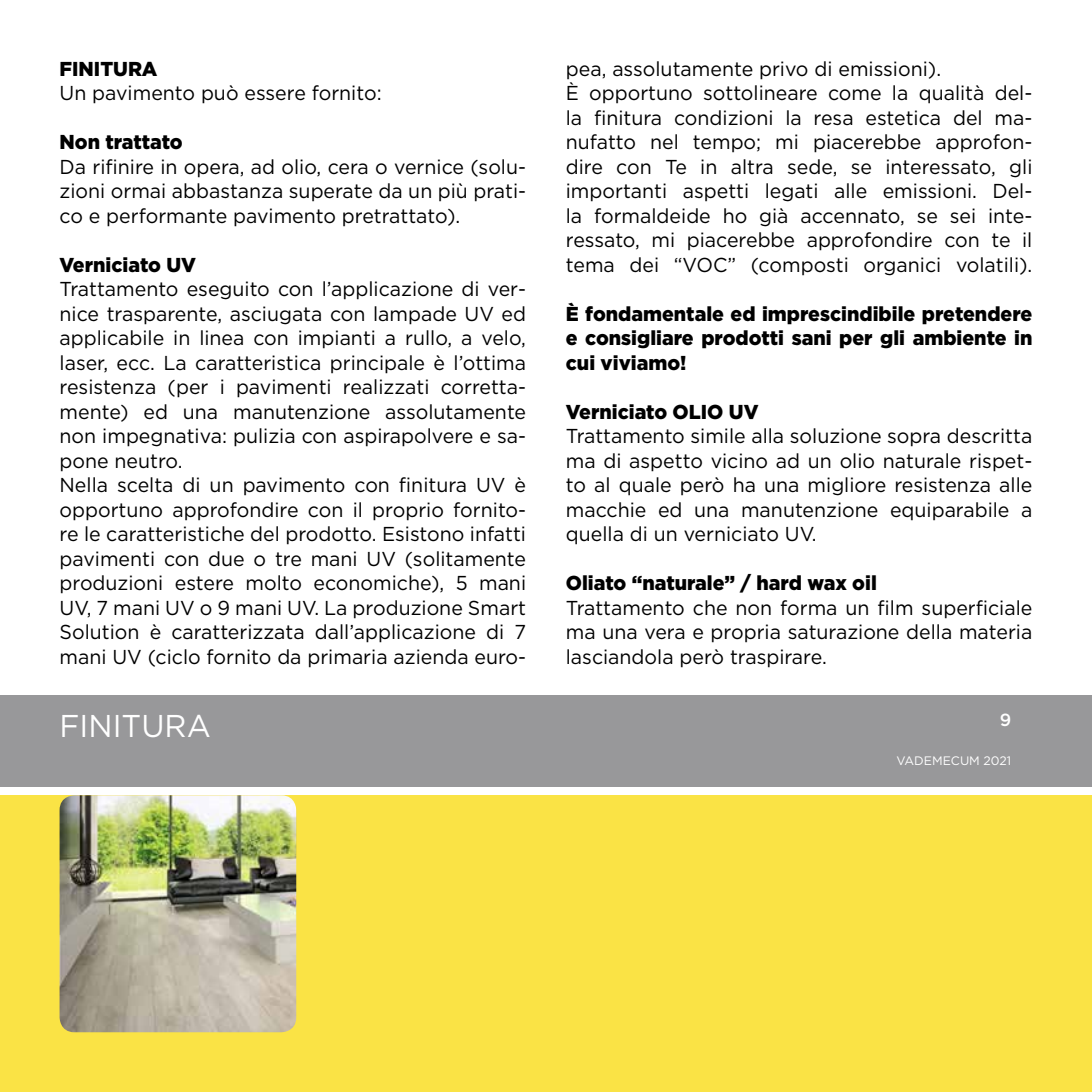
<style>
.page{position:relative;width:1092px;height:1092px;background:#fff}
.page>*{position:absolute;margin:0;border:0;box-sizing:border-box;transform-origin:0 0}
.t1{font:31.5px "Gotham";color:#fff}
.t2{font:20.12px/24.5px "Gotham";color:#000;text-align:justify}
.t3{font:900 20.12px/24.5px "Gotham";color:#000;text-align:justify}
.t4{font:500 17.5px "Gotham";color:#fff}
.t5{font:12.25px "Gotham";color:#fff}
</style>
<div class="page">
<div style="left:0;top:695px;width:1091px;height:91px;background:#98989a"></div>
<div style="left:0;top:795px;width:1091px;height:296px;background:#fae345"></div>
<img style="left:60px;top:795px;width:236px;height:237px">
<p class="t3" style="left:60px;top:56px;width:99px">FINITURA</p>
<p class="t2" style="left:60px;top:80px;width:323px">Un pavimento può essere fornito:</p>
<p class="t3" style="left:60px;top:130px;width:125px">Non trattato</p>
<p class="t2" style="left:60px;top:154px;width:468px">Da rifinire in opera, ad olio, cera o vernice (solu&shy;zioni ormai abbastanza superate da un più prati&shy;co e performante pavimento pretrattato).</p>
<p class="t3" style="left:60px;top:252px;width:138px">Verniciato UV</p>
<p class="t2" style="left:60px;top:276px;width:468px;text-align:left">Trattamento eseguito con l’applicazione di ver&shy;nice trasparente, asciugata con lampade UV ed applicabile in linea con impianti a rullo, a velo, laser, ecc. La caratteristica principale è l’ottima resistenza (per i pavimenti realizzati corretta&shy;mente) ed una manutenzione assolutamente non impegnativa: pulizia con aspirapolvere e sa&shy;pone neutro.<br>Nella scelta di un pavimento con finitura UV è opportuno approfondire con il proprio fornito&shy;re le caratteristiche del prodotto. Esistono infatti pavimenti con due o tre mani UV (solitamente produzioni estere molto economiche), 5 mani UV, 7 mani UV o 9 mani UV. La produzione Smart Solution è caratterizzata dall’applicazione di 7 mani UV (ciclo fornito da primaria azienda euro-</p>
<h1 class="t1" style="left:60px;top:706px;width:153px">FINITURA</h1>
<p class="t2" style="left:566px;top:56px;width:468px;text-align:left">pea, assolutamente privo di emissioni).<br>È opportuno sottolineare come la qualità del&shy;la finitura condizioni la resa estetica del ma&shy;nufatto nel tempo; mi piacerebbe approfon&shy;dire con Te in altra sede, se interessato, gli importanti aspetti legati alle emissioni. Del&shy;la formaldeide ho già accennato, se sei inte&shy;ressato, mi piacerebbe approfondire con te il tema dei “VOC” (composti organici volatili).</p>
<p class="t3" style="left:566px;top:301px;width:468px">È fondamentale ed imprescindibile pretendere e consigliare prodotti sani per gli ambiente in cui viviamo!</p>
<p class="t3" style="left:566px;top:399px;width:194px">Verniciato OLIO UV</p>
<p class="t2" style="left:566px;top:423px;width:468px">Trattamento simile alla soluzione sopra descritta ma di aspetto vicino ad un olio naturale rispet&shy;to al quale però ha una migliore resistenza alle macchie ed una manutenzione equiparabile a quella di un verniciato UV.</p>
<p class="t3" style="left:566px;top:571px;width:312px">Oliato “naturale” / hard wax oil</p>
<p class="t2" style="left:566px;top:595px;width:468px">Trattamento che non forma un film superficiale ma una vera e propria saturazione della materia lasciandola però traspirare.</p>
<p class="t4" style="left:999px;top:708px;width:13px">9</p>
<p class="t5" style="left:896px;top:752px;width:116px">VADEMECUM 2021</p>
</div>
